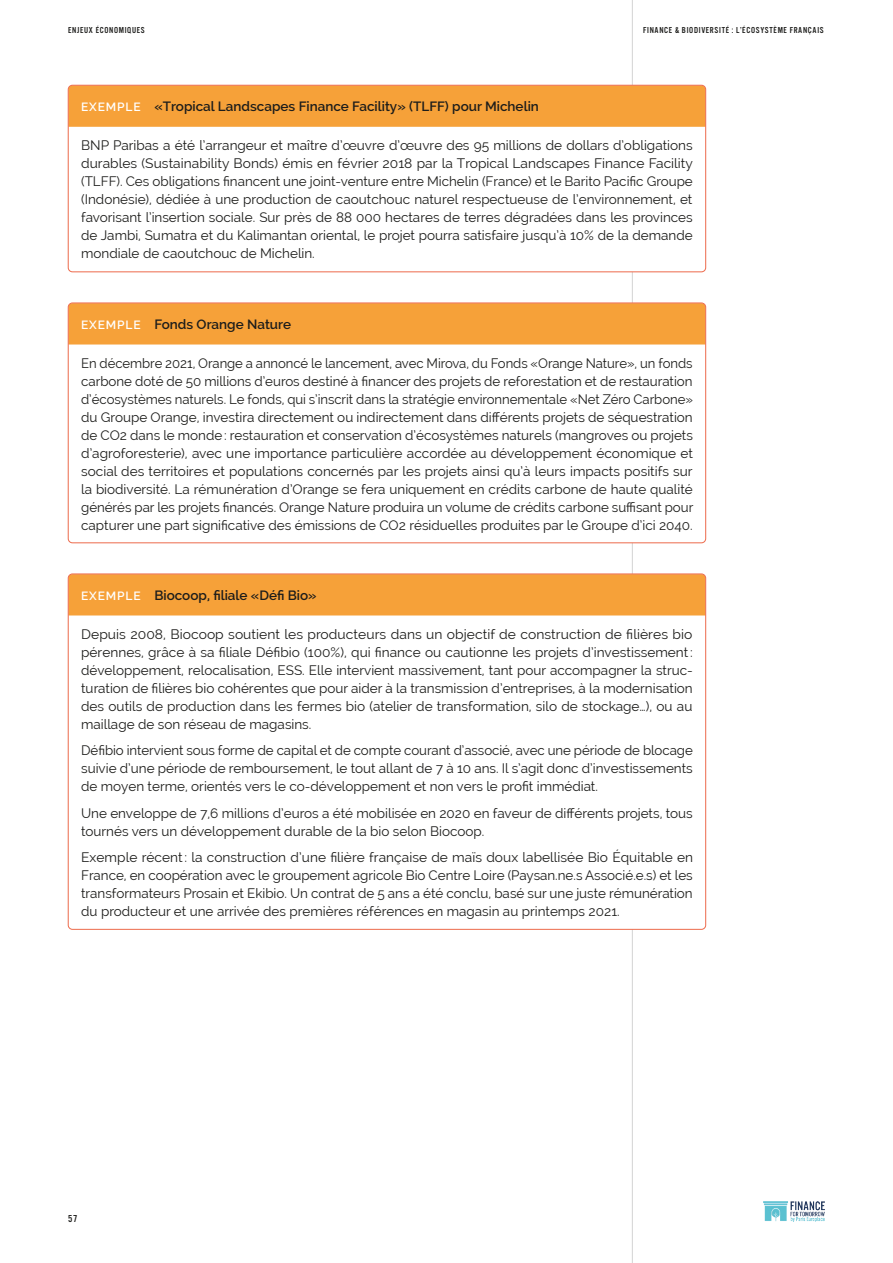
<style>
.page{position:relative;width:893px;height:1263px;background:#fff}
.page>*{position:absolute;margin:0;border:0;box-sizing:border-box;transform-origin:0 0}
.texte_de_lecture{font:13.5px/18px "Raleway";color:#1d1d1b;text-align:justify}
.exemples_titre{font:600 13.5px "Raleway";color:#1d1d1b}
.t1{font:10.5px "Alternate Gothic FS Three";color:#1d1d1b}
.t2{font:9px "Alternate Gothic FS Three";letter-spacing:.075em;color:#1d1d1b}
.s1{font-size:12px;color:#fff}
</style>
<div class="page">
<hr style="left:632px;top:0;width:1px;height:1263px;background:#1d1d1b">
<img style="left:764px;top:1202px;width:61px;height:20px">
<div style="left:68px;top:85px;width:638px;height:187px;background:#fff;border-radius:4px"></div>
<div style="left:68px;top:85px;width:637px;height:42px;background:#f6a139"></div>
<div style="left:68px;top:85px;width:638px;height:187px;border:1px solid #ed6a4b;border-radius:4px"></div>
<div style="left:68px;top:303px;width:638px;height:240px;background:#fff;border-radius:4px"></div>
<div style="left:68px;top:303px;width:637px;height:41px;background:#f6a139"></div>
<div style="left:68px;top:303px;width:638px;height:240px;border:1px solid #ed6a4b;border-radius:4px"></div>
<div style="left:68px;top:574px;width:637px;height:41px;background:#f6a139"></div>
<p class="t2" style="left:68px;top:25px;width:78px">ENJEUX ÉCONOMIQUES</p>
<p class="t2" style="left:643px;top:25px;width:182px">FINANCE &amp; BIODIVERSITÉ : L’ÉCOSYSTÈME FRANÇAIS</p>
<p class="exemples_titre" style="left:81px;top:98px;width:459px"><span class="s1">EXEMPLE</span> «Tropical Landscapes Finance Facility» (TLFF) pour Michelin</p>
<p class="texte_de_lecture" style="left:81px;top:136px;width:613px">BNP Paribas a été l’arrangeur et maître d’œuvre d’œuvre des 95 millions de dollars d’obligations durables (Sustainability Bonds) émis en février 2018 par la Tropical Landscapes Finance Facility (TLFF). Ces obligations financent une joint-venture entre Michelin (France) et le Barito Pacific Groupe (Indonésie), dédiée à une production de caoutchouc naturel respectueuse de l’environnement, et favorisant l’insertion sociale. Sur près de 88 000 hectares de terres dégradées dans les provinces de Jambi, Sumatra et du Kalimantan oriental, le projet pourra satisfaire jusqu’à 10% de la demande mondiale de caoutchouc de Michelin.</p>
<p class="exemples_titre" style="left:81px;top:316px;width:212px"><span class="s1">EXEMPLE</span> Fonds Orange Nature</p>
<p class="texte_de_lecture" style="left:81px;top:354px;width:614px">En décembre 2021, Orange a annoncé le lancement, avec Mirova, du Fonds «Orange Nature», un fonds carbone doté de 50 millions d’euros destiné à financer des projets de reforestation et de restauration d’écosystèmes naturels. Le fonds, qui s’inscrit dans la stratégie environnementale «Net Zéro Carbone» du Groupe Orange, investira directement ou indirectement dans différents projets de séquestration de CO2 dans le monde: restauration et conservation d’écosystèmes naturels (mangroves ou projets d’agroforesterie), avec une importance particulière accordée au développement économique et social des territoires et populations concernés par les projets ainsi qu’à leurs impacts positifs sur la biodiversité. La rémunération d’Orange se fera uniquement en crédits carbone de haute qualité générés par les projets financés. Orange Nature produira un volume de crédits carbone suffisant pour capturer une part significative des émissions de CO2 résiduelles produites par le Groupe d’ici 2040.</p>
<p class="exemples_titre" style="left:81px;top:587px;width:237px"><span class="s1">EXEMPLE</span> Biocoop, filiale «Défi Bio»</p>
<p class="texte_de_lecture" style="left:81px;top:625px;width:613px">Depuis 2008, Biocoop soutient les producteurs dans un objectif de construction de filières bio pérennes, grâce à sa filiale Défibio (100%), qui finance ou cautionne les projets d’investissement: développement, relocalisation, ESS. Elle intervient massivement, tant pour accompagner la struc&shy;turation de filières bio cohérentes que pour aider à la transmission d’entreprises, à la modernisation des outils de production dans les fermes bio (atelier de transformation, silo de stockage…), ou au maillage de son réseau de magasins.</p>
<p class="texte_de_lecture" style="left:81px;top:741px;width:613px">Défibio intervient sous forme de capital et de compte courant d’associé, avec une période de blocage suivie d’une période de remboursement, le tout allant de 7 à 10 ans. Il s’agit donc d’investissements de moyen terme, orientés vers le co-développement et non vers le profit immédiat.</p>
<p class="texte_de_lecture" style="left:81px;top:804px;width:613px">Une enveloppe de 7,6 millions d’euros a été mobilisée en 2020 en faveur de différents projets, tous tournés vers un développement durable de la bio selon Biocoop.</p>
<p class="texte_de_lecture" style="left:81px;top:848px;width:613px">Exemple récent: la construction d’une filière française de maïs doux labellisée Bio Équitable en France, en coopération avec le groupement agricole Bio Centre Loire (Paysan.ne.s Associé.e.s) et les transformateurs Prosain et Ekibio. Un contrat de 5 ans a été conclu, basé sur une juste rémunération du producteur et une arrivée des premières références en magasin au printemps 2021.</p>
<p class="t1" style="left:68px;top:1213px;width:11px">57</p>
</div>
